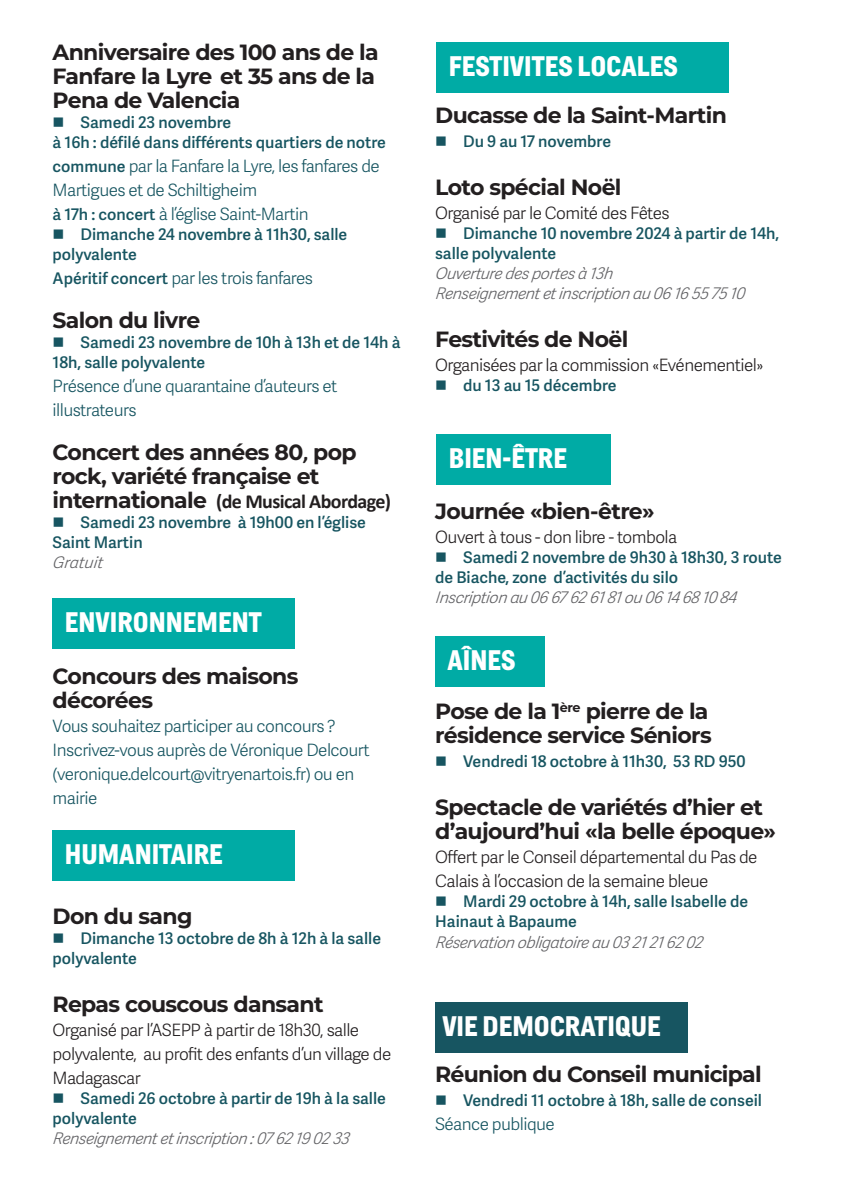
<style>
.page{position:relative;width:842px;height:1191px;background:#fff}
.page>*{position:absolute;margin:0;border:0;box-sizing:border-box;transform-origin:0 0}
.t1{font:700 28px "Helsinki";color:#fff}
.t2{font:100 22px/24px "Montserrat";letter-spacing:-.03em;color:#231f20}
.t3{font:700 20px "Calibri";letter-spacing:-.03em;color:#231f20}
.t4{font:300 17px/24px "Adelle Sans";letter-spacing:-.03em;color:#175561}
.t5{font:300 17px/24px "Adelle Sans";letter-spacing:-.03em;color:#231f20}
.t6{font:600 16px/20px "Adelle Sans";color:#175561}
.t7{font:italic 300 16px/20px "Adelle Sans";color:#616164}
.s1{font-weight:600;font-size:16px}
.s2{font-family:"Calibri";font-weight:700}
.s3{font-family:"Montserrat";font-weight:100;font-size:22px}
</style>
<div class="page">
<div style="left:53px;top:598px;width:242px;height:50px;background:#00aba5"></div>
<div style="left:437px;top:42px;width:292px;height:50px;background:#00aba5"></div>
<div style="left:53px;top:831px;width:242px;height:50px;background:#00aba5"></div>
<div style="left:435px;top:1002px;width:252px;height:50px;background:#175561"></div>
<div style="left:435px;top:636px;width:109px;height:50px;background:#00aba5"></div>
<div style="left:436px;top:435px;width:175px;height:50px;background:#00aba5"></div>
<h2 class="t2" style="left:53px;top:39px;width:328px">Anniversaire des 100 ans de la<br>Fanfare la Lyre et 35 ans de la<br>Pena de Valencia</h2>
<p class="t6" style="left:53px;top:111px;width:335px">■ Samedi 23 novembre<br>à 16h : défilé dans différents quartiers de notre</p>
<p class="t4" style="left:53px;top:153px;width:329px"><span class="s1">commune</span> par la Fanfare la Lyre, les fanfares de<br>Martigues et de Schiltigheim<br><span class="s1">à 17h : concert</span> à l’église Saint-Martin</p>
<p class="t6" style="left:53px;top:223px;width:296px">■ Dimanche 24 novembre à 11h30, salle polyvalente</p>
<p class="t4" style="left:53px;top:265px;width:262px"><span class="s1">Apéritif concert</span> par les trois fanfares</p>
<h2 class="t2" style="left:53px;top:307px;width:149px">Salon du livre</h2>
<p class="t6" style="left:53px;top:331px;width:349px">■ Samedi 23 novembre de 10h à 13h et de 14h à<br>18h, salle polyvalente</p>
<p class="t4" style="left:53px;top:373px;width:286px">Présence d’une quarantaine d’auteurs et illustrateurs</p>
<h2 class="t2" style="left:53px;top:439px;width:306px">Concert des années 80<span class="s2">,</span> pop rock, variété française et</h2>
<p class="t3" style="left:53px;top:487px;width:340px"><span class="s3">internationale</span> (de Musical Abordage)</p>
<p class="t6" style="left:53px;top:511px;width:315px">■ Samedi 23 novembre à 19h00 en l’église<br>Saint Martin</p>
<p class="t7" style="left:53px;top:551px;width:56px">Gratuit</p>
<h1 class="t1" style="left:65px;top:605px;width:198px">ENVIRONNEMENT</h1>
<h2 class="t2" style="left:53px;top:663px;width:247px">Concours des maisons décorées</h2>
<p class="t4" style="left:53px;top:713px;width:318px">Vous souhaitez participer au concours ?<br>Inscrivez-vous auprès de Véronique Delcourt (veronique.delcourt@vitryenartois.fr) ou en mairie</p>
<h1 class="t1" style="left:65px;top:838px;width:159px">HUMANITAIRE</h1>
<h2 class="t2" style="left:53px;top:903px;width:141px">Don du sang</h2>
<p class="t6" style="left:53px;top:927px;width:330px">■ Dimanche 13 octobre de 8h à 12h à la salle polyvalente</p>
<h2 class="t2" style="left:53px;top:991px;width:273px">Repas couscous dansant</h2>
<p class="t5" style="left:53px;top:1017px;width:340px">Organisé par l’ASEPP à partir de 18h30, salle polyvalente, au profit des enfants d’un village de<br>Madagascar</p>
<p class="t6" style="left:53px;top:1087px;width:335px">■ Samedi 26 octobre à partir de 19h à la salle polyvalente</p>
<p class="t7" style="left:53px;top:1127px;width:302px">Renseignementetinscription :076219 0233</p>
<h1 class="t1" style="left:449px;top:50px;width:231px">FESTIVITES LOCALES</h1>
<h2 class="t2" style="left:435px;top:103px;width:293px">Ducasse de la Saint-Martin</h2>
<p class="t6" style="left:435px;top:131px;width:177px">■ Du 9 au 17 novembre</p>
<h2 class="t2" style="left:435px;top:175px;width:188px">Loto spécial Noël</h2>
<p class="t5" style="left:435px;top:201px;width:236px">Organisé par le Comité des Fêtes</p>
<p class="t6" style="left:435px;top:223px;width:345px">■ Dimanche 10 novembre 2024 à partir de 14h, salle polyvalente</p>
<p class="t7" style="left:435px;top:263px;width:315px">Ouverturedesportesà 13h<br>Renseignementetinscription au 06 16 55 75 10</p>
<h2 class="t2" style="left:435px;top:327px;width:195px">Festivités de Noël</h2>
<p class="t5" style="left:435px;top:353px;width:330px">Organisées par la commission «Evénementiel»</p>
<p class="t6" style="left:435px;top:375px;width:183px">■ du 13 au 15 décembre</p>
<h1 class="t1" style="left:449px;top:442px;width:120px">BIEN-ÊTRE</h1>
<h2 class="t2" style="left:435px;top:499px;width:221px">Journée «bien-être»</h2>
<p class="t5" style="left:435px;top:525px;width:244px">Ouvert à tous - don libre - tombola</p>
<p class="t6" style="left:435px;top:547px;width:348px">■ Samedi 2 novembre de 9h30 à 18h30, 3 route de Biache, zone d’activités du silo</p>
<p class="t7" style="left:435px;top:587px;width:307px">Inscription au 06 67626181ou 06 14 6810 84</p>
<h1 class="t1" style="left:448px;top:644px;width:70px">AÎNES</h1>
<h2 class="t2" style="left:435px;top:699px;width:278px">Pose de la 1<sup>ère</sup> pierre de la résidence service Séniors</h2>
<p class="t6" style="left:435px;top:751px;width:312px">■ Vendredi 18 octobre à 11h30, 53 RD 950</p>
<h2 class="t2" style="left:435px;top:795px;width:342px">Spectacle de variétés d’hier et d’aujourd’hui «la belle époque»</h2>
<p class="t5" style="left:435px;top:845px;width:324px">Offert par le Conseil départemental du Pas de<br>Calais à l’occasion de la semaine bleue</p>
<p class="t6" style="left:435px;top:891px;width:314px">■ Mardi 29 octobre à 14h, salle Isabelle de<br>Hainaut à Bapaume</p>
<p class="t7" style="left:435px;top:931px;width:273px">Réservation obligatoireau 03 21216202</p>
<h1 class="t1" style="left:442px;top:1009px;width:220px">VIE DEMOCRATIQUE</h1>
<h2 class="t2" style="left:435px;top:1061px;width:328px">Réunion du Conseil municipal</h2>
<p class="t6" style="left:435px;top:1089px;width:328px">■ Vendredi 11 octobre à 18h, salle de conseil</p>
<p class="t4" style="left:435px;top:1111px;width:121px">Séance publique</p>
</div>
